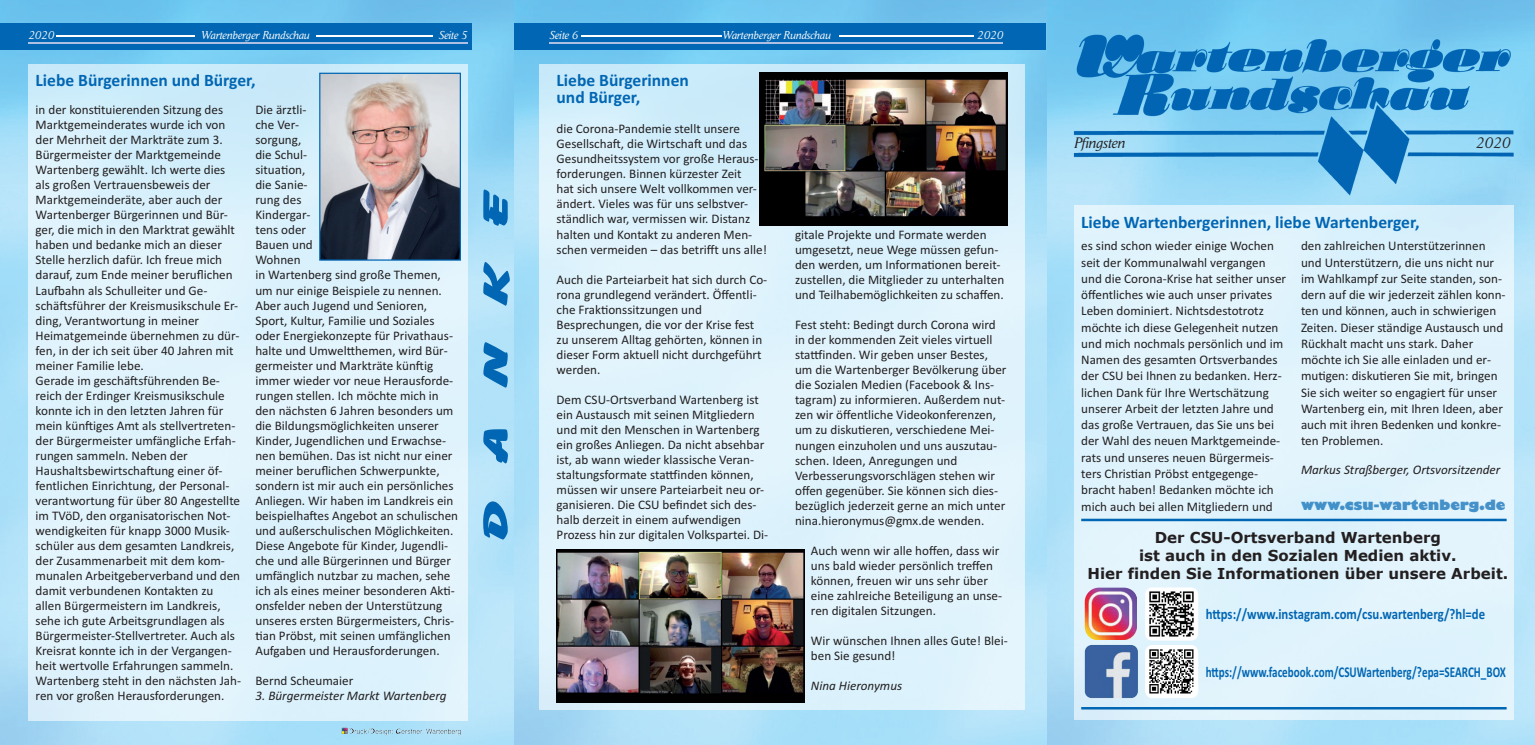
<style>
.page{position:relative;width:1535px;height:745px;background:#fff}
.page>*{position:absolute;margin:0;border:0;box-sizing:border-box;transform-origin:0 0}
.t1{font:35px "Balloon BQ";color:#0166b3;scale:2 1}
.t2{font:700 17.5px/17.5px "Calibri";color:#0166b3}
.t3{font:700 15px/18px "Verdana";color:#231f20;text-align:center}
.t4{font:700 15px "Calibri";color:#0166b3;scale:.74 1}
.t5{font:700 15px "Calibri";color:#0166b3;scale:.85 1}
.t6{font:italic 15px "Daily News BQ";color:#231f20}
.t7{font:800 14.75px "Gill Sans BQ";color:rgb(1 102 179/.7)}
.t8{font:13.12px/15px "Calibri";color:#231f20}
.t9{font:italic 13.12px "Calibri";color:#231f20}
.t10{font:italic 11.25px "Daily News BQ";color:#fff}
</style>
<div class="page">
<img style="left:0;top:0;width:1534px;height:744px">
<div style="left:1074px;top:206px;width:439px;height:513px;background:#e0f3fc"></div>
<img style="left:1067px;top:27px;width:455px;height:173px">
<div style="left:539px;top:64px;width:485px;height:645px;background:#fff;opacity:.6"></div>
<div style="left:514px;top:23px;width:531px;height:27px;background:#0166b3"></div>
<hr style="left:581px;top:35px;width:140px;height:2px;background:#fff">
<hr style="left:549px;top:43px;width:454px;height:1px;background:#adbfe2">
<hr style="left:839px;top:35px;width:135px;height:2px;background:#fff">
<div style="left:0;top:23px;width:471px;height:27px;background:#0166b3"></div>
<hr style="left:57px;top:35px;width:138px;height:2px;background:#fff">
<hr style="left:28px;top:43px;width:440px;height:1px;background:#adbfe2">
<hr style="left:315px;top:35px;width:117px;height:2px;background:#fff">
<div style="left:28px;top:64px;width:440px;height:655px;background:#fff;opacity:.6"></div>
<img style="left:341px;top:727px;width:58px;height:6px">
<img style="left:759px;top:73px;width:248px;height:153px">
<img style="left:556px;top:549px;width:248px;height:152px">
<img style="left:1084px;top:644px;width:53px;height:53px;border-radius:7px">
<img style="left:1145px;top:644px;width:53px;height:53px;border-radius:7px">
<img style="left:1084px;top:587px;width:52px;height:52px">
<img style="left:1145px;top:587px;width:53px;height:53px;border-radius:7px">
<hr style="left:1081px;top:518px;width:425px;height:3px;background:#0166b3">
<hr style="left:1081px;top:706px;width:425px;height:3px;background:#0166b3">
<img style="left:321px;top:75px;width:138px;height:183px">
<div style="left:319px;top:73px;width:142px;height:187px;border:1px solid #0166b3"></div>
<p class="t10" style="left:28px;top:29px;width:27px">2020</p>
<p class="t10" style="left:201px;top:29px;width:110px">Wartenberger Rundschau</p>
<p class="t10" style="left:439px;top:29px;width:30px">Seite 5</p>
<p class="t10" style="left:549px;top:29px;width:30px">Seite 6</p>
<p class="t10" style="left:722px;top:29px;width:110px">Wartenberger Rundschau</p>
<p class="t10" style="left:977px;top:29px;width:27px">2020</p>
<h2 class="t2" style="left:36px;top:71px;width:221px">Liebe Bürgerinnen und Bürger,</h2>
<p class="t8" style="left:36px;top:102px;width:207px">in der konstituierenden Sitzung des Marktgemeinderates wurde ich von der Mehrheit der Markträte zum 3.<br>Bürgermeister der Marktgemeinde Wartenberg gewählt. Ich werte dies als großen Vertrauensbeweis der Marktgemeinderäte, aber auch der Wartenberger Bürgerinnen und Bür&shy;ger, die mich in den Marktrat gewählt haben und bedanke mich an dieser Stelle herzlich dafür. Ich freue mich darauf, zum Ende meiner beruflichen Laufbahn als Schulleiter und Ge&shy;schäftsführer der Kreismusikschule Er&shy;ding, Verantwortung in meiner Heimatgemeinde übernehmen zu dür&shy;fen, in der ich seit über 40 Jahren mit meiner Familie lebe.<br>Gerade im geschäftsführenden Be&shy;reich der Erdinger Kreismusikschule konnte ich in den letzten Jahren für mein künftiges Amt als stellvertreten&shy;der Bürgermeister umfängliche Erfah&shy;rungen sammeln. Neben der Haushaltsbewirtschaftung einer öf&shy;fentlichen Einrichtung, der Personal&shy;verantwortung für über 80 Angestellte im TVöD, den organisatorischen Not&shy;wendigkeiten für knapp 3000 Musik&shy;schüler aus dem gesamten Landkreis, der Zusammenarbeit mit dem kom&shy;munalen Arbeitgeberverband und den damit verbundenen Kontakten zu allen Bürgermeistern im Landkreis, sehe ich gute Arbeitsgrundlagen als Bürgermeister-Stellvertreter. Auch als Kreisrat konnte ich in der Vergangen&shy;heit wertvolle Erfahrungen sammeln.<br>Wartenberg steht in den nächsten Jah&shy;ren vor großen Herausforderungen.</p>
<p class="t8" style="left:255px;top:102px;width:204px">Die ärztli-<br>che Ver-<br>sorgung,<br>die Schul-<br>situation,<br>die Sanie-<br>rung des<br>Kindergar-<br>tens oder<br>Bauen und<br>Wohnen<br>in Wartenberg sind große Themen, um nur einige Beispiele zu nennen.<br>Aber auch Jugend und Senioren,<br>Sport, Kultur, Familie und Soziales oder Energiekonzepte für Privathaus&shy;halte und Umweltthemen, wird Bür&shy;germeister und Markträte künftig immer wieder vor neue Herausforde&shy;rungen stellen. Ich möchte mich in den nächsten 6 Jahren besonders um die Bildungsmöglichkeiten unserer<br>Kinder, Jugendlichen und Erwachse&shy;nen bemühen. Das ist nicht nur einer meiner beruflichen Schwerpunkte, sondern ist mir auch ein persönliches<br>Anliegen. Wir haben im Landkreis ein beispielhaftes Angebot an schulischen und außerschulischen Möglichkeiten.<br>Diese Angebote für Kinder, Jugendli&shy;che und alle Bürgerinnen und Bürger umfänglich nutzbar zu machen, sehe ich als eines meiner besonderen Akti&shy;onsfelder neben der Unterstützung unseres ersten Bürgermeisters, Chris&shy;tian Pröbst, mit seinen umfänglichen<br>Aufgaben und Herausforderungen.</p>
<p class="t8" style="left:255px;top:672px;width:99px">Bernd Scheumaier</p>
<p class="t9" style="left:255px;top:687px;width:193px">3. Bürgermeister Markt Wartenberg</p>
<h1 class="t1" style="left:475px;top:546px;width:176px;rotate:-90deg">Danke</h1>
<h2 class="t2" style="left:556px;top:71px;width:134px">Liebe Bürgerinnen und Bürger,</h2>
<p class="t8" style="left:556px;top:121px;width:212px">die Corona-Pandemie stellt unsere Gesellschaft, die Wirtschaft und das Gesundheitssystem vor große Heraus&shy;forderungen. Binnen kürzester Zeit<br>hat sich unsere Welt vollkommen ver&shy;ändert. Vieles was für uns selbstver&shy;ständlich war, vermissen wir. Distanz halten und Kontakt zu anderen Men&shy;schen vermeiden – das betrifft uns alle!</p>
<p class="t8" style="left:556px;top:271px;width:212px">Auch die Parteiarbeit hat sich durch Co&shy;rona grundlegend verändert. Öffentli&shy;che Fraktionssitzungen und Besprechungen, die vor der Krise fest zu unserem Alltag gehörten, können in dieser Form aktuell nicht durchgeführt werden.</p>
<p class="t8" style="left:556px;top:391px;width:213px">Dem CSU-Ortsverband Wartenberg ist ein Austausch mit seinen Mitgliedern und mit den Menschen in Wartenberg ein großes Anliegen. Da nicht absehbar ist, ab wann wieder klassische Veran&shy;staltungsformate stattfinden können, müssen wir unsere Parteiarbeit neu or&shy;ganisieren. Die CSU befindet sich des&shy;halb derzeit in einem aufwendigen Prozess hin zur digitalen Volkspartei. Di-</p>
<p class="t8" style="left:795px;top:227px;width:211px">gitale Projekte und Formate werden umgesetzt, neue Wege müssen gefun&shy;den werden, um Informationen bereit&shy;zustellen, die Mitglieder zu unterhalten und Teilhabemöglichkeiten zu schaffen.</p>
<p class="t8" style="left:795px;top:317px;width:213px">Fest steht: Bedingt durch Corona wird in der kommenden Zeit vieles virtuell stattfinden. Wir geben unser Bestes, um die Wartenberger Bevölkerung über die Sozialen Medien (Facebook &amp; Ins&shy;tagram) zu informieren. Außerdem nut&shy;zen wir öffentliche Videokonferenzen, um zu diskutieren, verschiedene Mei&shy;nungen einzuholen und uns auszutau&shy;schen. Ideen, Anregungen und Verbesserungsvorschlägen stehen wir offen gegenüber. Sie können sich dies&shy;bezüglich jederzeit gerne an mich unter nina.hieronymus@gmx.de wenden.</p>
<p class="t8" style="left:811px;top:542px;width:193px">Auch wenn wir alle hoffen, dass wir uns bald wieder persönlich treffen können, freuen wir uns sehr über eine zahlreiche Beteiligung an unse&shy;ren digitalen Sitzungen.</p>
<p class="t8" style="left:811px;top:632px;width:198px">Wir wünschen Ihnen alles Gute! Blei&shy;ben Sie gesund!</p>
<p class="t9" style="left:811px;top:677px;width:93px">Nina Hieronymus</p>
<p class="t6" style="left:1074px;top:134px;width:52px">Pfingsten</p>
<p class="t6" style="left:1475px;top:134px;width:36px">2020</p>
<h2 class="t2" style="left:1081px;top:213px;width:340px">Liebe Wartenbergerinnen, liebe Wartenberger,</h2>
<p class="t8" style="left:1300px;top:237px;width:206px;line-height:16.2px">den zahlreichen Unterstützerinnen und Unterstützern, die uns nicht nur im Wahlkampf zur Seite standen, son&shy;dern auf die wir jederzeit zählen konn&shy;ten und können, auch in schwierigen Zeiten. Dieser ständige Austausch und Rückhalt macht uns stark. Daher möchte ich Sie alle einladen und er&shy;mutigen: diskutieren Sie mit, bringen Sie sich weiter so engagiert für unser Wartenberg ein, mit Ihren Ideen, aber auch mit ihren Bedenken und konkre&shy;ten Problemen.</p>
<p class="t9" style="left:1300px;top:461px;width:201px">Markus Straßberger, Ortsvorsitzender</p>
<p class="t8" style="left:1081px;top:237px;width:206px;line-height:16.2px">es sind schon wieder einige Wochen seit der Kommunalwahl vergangen und die Corona-Krise hat seither unser öffentliches wie auch unser privates Leben dominiert. Nichtsdestotrotz möchte ich diese Gelegenheit nutzen und mich nochmals persönlich und im Namen des gesamten Ortsverbandes der CSU bei Ihnen zu bedanken. Herz&shy;lichen Dank für Ihre Wertschätzung unserer Arbeit der letzten Jahre und das große Vertrauen, das Sie uns bei der Wahl des neuen Marktgemeinde&shy;rats und unseres neuen Bürgermeis&shy;ters Christian Pröbst entgegenge&shy;bracht haben! Bedanken möchte ich mich auch bei allen Mitgliedern und</p>
<p class="t7" style="left:1300px;top:496px;width:206px">www.csu-wartenberg.de</p>
<p class="t3" style="left:1087px;top:527px;width:422px">Der CSU-Ortsverband Wartenberg<br>ist auch in den Sozialen Medien aktiv.<br>Hier finden Sie Informationen über unsere Arbeit.</p>
<p class="t5" style="left:1205px;top:604px;width:330px">https://www.instagram.com/csu.wartenberg/?hl=de</p>
<p class="t4" style="left:1205px;top:663px;width:407px">https://www.facebook.com/CSUWartenberg/?epa=SEARCH_BOX</p>
</div>
